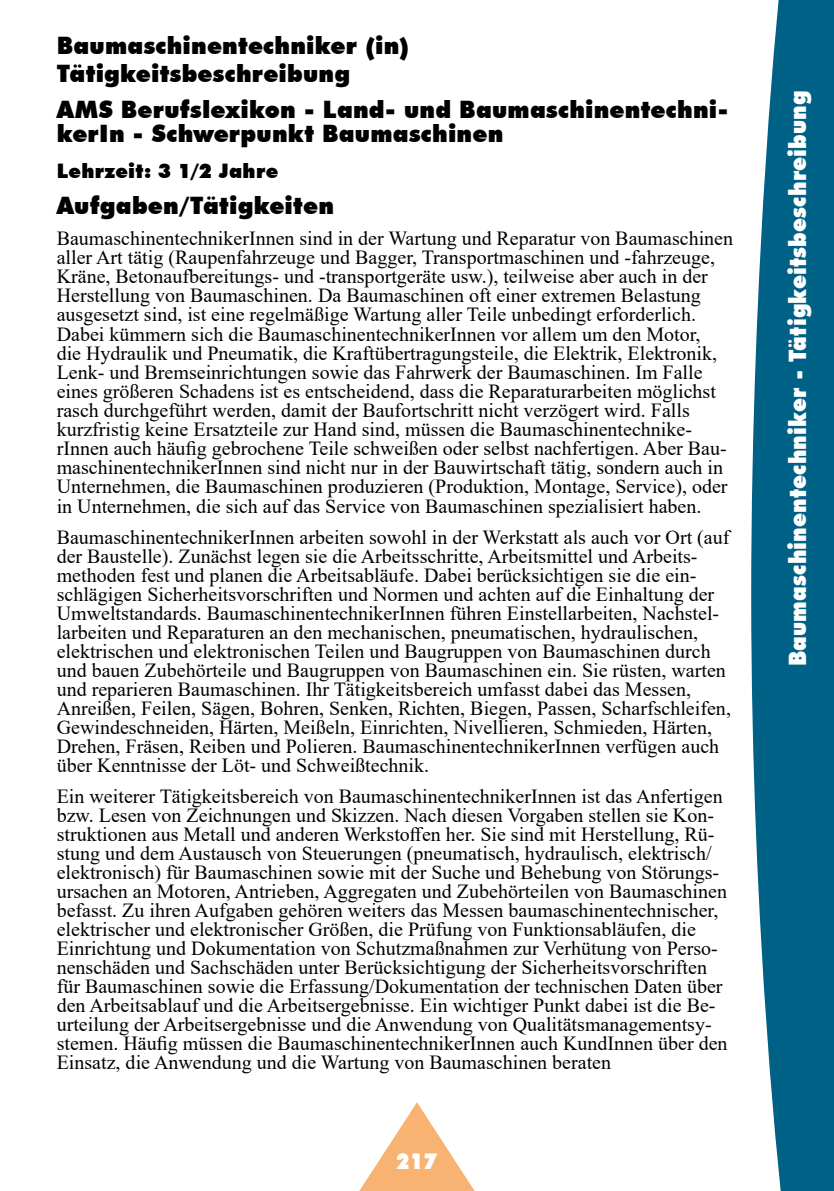
<style>
.page{position:relative;width:834px;height:1191px;background:#fff}
.page>*{position:absolute;margin:0;border:0;box-sizing:border-box;transform-origin:0 0}
.t1{font:900 24px/28px "Futura BT";letter-spacing:.01em;color:#000}
.t2{font:900 24px "Futura BT";letter-spacing:.01em;color:#fff;scale:.9 1}
.t3{font:900 22px "Futura BT";color:#fff;scale:.9 1}
.t4{font:20px/19px "Times New Roman";color:#000}
.t5{font:900 20px "Futura BT";letter-spacing:.02em;color:#000}
</style>
<div class="page">
<svg style="left:359px;top:1102px;width:115px;height:89px"></svg>
<svg style="left:751px;top:0;width:82px;height:1191px;background:#1f7495"></svg>
<p class="t1" style="left:57px;top:32px;width:354px">Baumaschinentechniker (in)<br>Tätigkeitsbeschreibung</p>
<p class="t1" style="left:57px;top:98px;width:673px;line-height:24px">AMS Berufslexikon - Land- und Baumaschinentechni&shy;kerIn - Schwerpunkt Baumaschinen</p>
<p class="t5" style="left:57px;top:159px;width:223px">Lehrzeit: 3 1/2 Jahre</p>
<p class="t1" style="left:57px;top:192px;width:279px">Aufgaben/Tätigkeiten</p>
<p class="t4" style="left:57px;top:229px;width:677px">BaumaschinentechnikerInnen sind in der Wartung und Reparatur von Baumaschinen aller Art tätig (Raupenfahrzeuge und Bagger, Transportmaschinen und -fahrzeuge, Kräne, Betonaufbereitungs- und -transportgeräte usw.), teilweise aber auch in der Herstellung von Baumaschinen. Da Baumaschinen oft einer extremen Belastung ausgesetzt sind, ist eine regelmäßige Wartung aller Teile unbedingt erforderlich.<br>Dabei kümmern sich die BaumaschinentechnikerInnen vor allem um den Motor,<br>die Hydraulik und Pneumatik, die Kraftübertragungsteile, die Elektrik, Elektronik, Lenk- und Bremseinrichtungen sowie das Fahrwerk der Baumaschinen. Im Falle eines größeren Schadens ist es entscheidend, dass die Reparaturarbeiten möglichst rasch durchgeführt werden, damit der Baufortschritt nicht verzögert wird. Falls kurzfristig keine Ersatzteile zur Hand sind, müssen die Baumaschinentechnike&shy;rInnen auch häufig gebrochene Teile schweißen oder selbst nachfertigen. Aber Bau&shy;maschinentechnikerInnen sind nicht nur in der Bauwirtschaft tätig, sondern auch in Unternehmen, die Baumaschinen produzieren (Produktion, Montage, Service), oder in Unternehmen, die sich auf das Service von Baumaschinen spezialisiert haben.</p>
<p class="t4" style="left:57px;top:527px;width:675px">BaumaschinentechnikerInnen arbeiten sowohl in der Werkstatt als auch vor Ort (auf der Baustelle). Zunächst legen sie die Arbeitsschritte, Arbeitsmittel und Arbeits&shy;methoden fest und planen die Arbeitsabläufe. Dabei berücksichtigen sie die ein&shy;schlägigen Sicherheitsvorschriften und Normen und achten auf die Einhaltung der Umweltstandards. BaumaschinentechnikerInnen führen Einstellarbeiten, Nachstel&shy;larbeiten und Reparaturen an den mechanischen, pneumatischen, hydraulischen, elektrischen und elektronischen Teilen und Baugruppen von Baumaschinen durch und bauen Zubehörteile und Baugruppen von Baumaschinen ein. Sie rüsten, warten und reparieren Baumaschinen. Ihr Tätigkeitsbereich umfasst dabei das Messen, Anreißen, Feilen, Sägen, Bohren, Senken, Richten, Biegen, Passen, Scharfschleifen, Gewindeschneiden, Härten, Meißeln, Einrichten, Nivellieren, Schmieden, Härten, Drehen, Fräsen, Reiben und Polieren. BaumaschinentechnikerInnen verfügen auch über Kenntnisse der Löt- und Schweißtechnik.</p>
<p class="t4" style="left:57px;top:786px;width:672px">Ein weiterer Tätigkeitsbereich von BaumaschinentechnikerInnen ist das Anfertigen bzw. Lesen von Zeichnungen und Skizzen. Nach diesen Vorgaben stellen sie Kon&shy;struktionen aus Metall und anderen Werkstoffen her. Sie sind mit Herstellung, Rü&shy;stung und dem Austausch von Steuerungen (pneumatisch, hydraulisch, elektrisch/ elektronisch) für Baumaschinen sowie mit der Suche und Behebung von Störungs&shy;ursachen an Motoren, Antrieben, Aggregaten und Zubehörteilen von Baumaschinen befasst. Zu ihren Aufgaben gehören weiters das Messen baumaschinentechnischer, elektrischer und elektronischer Größen, die Prüfung von Funktionsabläufen, die Einrichtung und Dokumentation von Schutzmaßnahmen zur Verhütung von Perso&shy;nenschäden und Sachschäden unter Berücksichtigung der Sicherheitsvorschriften für Baumaschinen sowie die Erfassung/Dokumentation der technischen Daten über den Arbeitsablauf und die Arbeitsergebnisse. Ein wichtiger Punkt dabei ist die Be&shy;urteilung der Arbeitsergebnisse und die Anwendung von Qualitätsmanagementsy&shy;stemen. Häufig müssen die BaumaschinentechnikerInnen auch KundInnen über den Einsatz, die Anwendung und die Wartung von Baumaschinen beraten</p>
<p class="t3" style="left:396px;top:1147px;width:47px">217</p>
<p class="t2" style="left:783px;top:666px;width:641px;rotate:-90deg">Baumaschinentechniker - Tätigkeitsbeschreibung</p>
</div>
